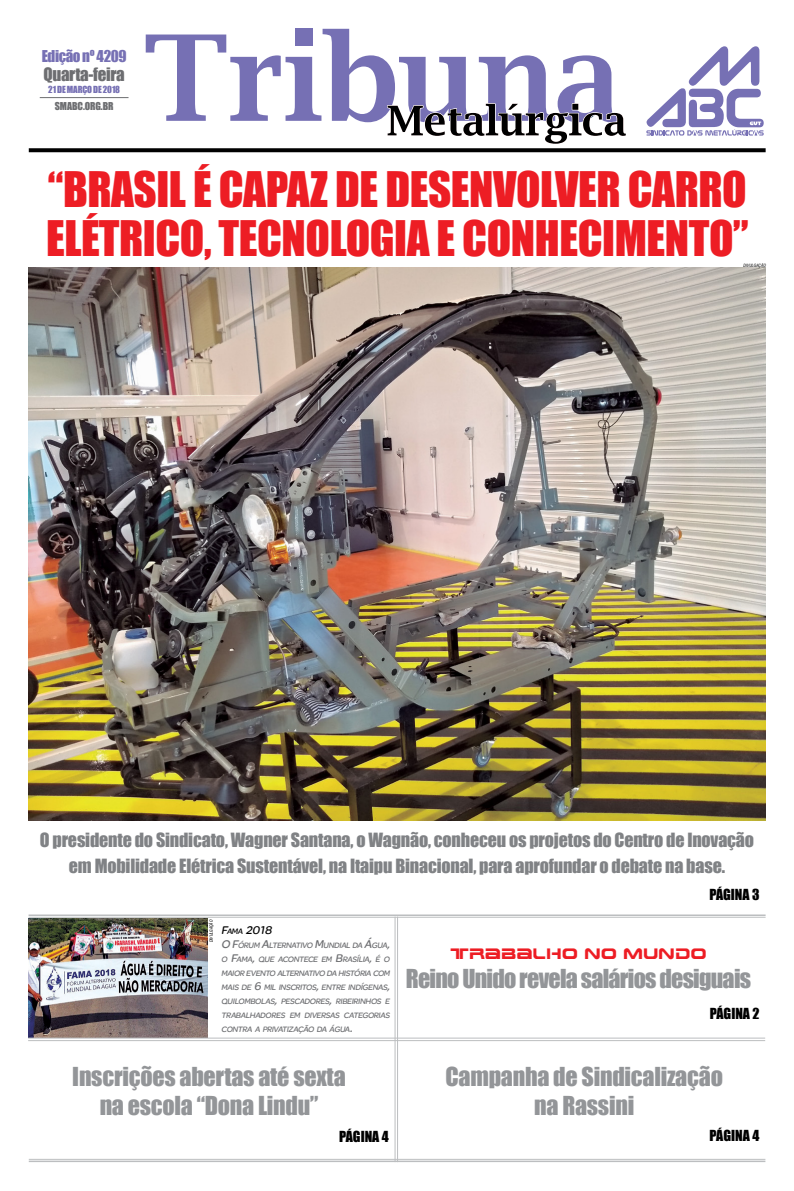
<style>
.page{position:relative;width:794px;height:1191px;background:#fff}
.page>*{position:absolute;margin:0;border:0;box-sizing:border-box;transform-origin:0 0}
.t1{font:45px/49px "Impact";letter-spacing:-.01em;color:#ed1d24}
.t2{font:24px/29px "Impact";letter-spacing:-.01em;color:#939598;text-align:center}
.t3{font:24px "Impact";letter-spacing:-.03em;color:#939598}
.t4{font:18px/26px "Impact";letter-spacing:-.01em;color:#808285;text-align:center}
.t5{font:17px "Impact";color:#6d6e71}
.t6{font:15px "Earth Normal";letter-spacing:.03em;color:#ed1d24}
.t7{font:15px "Impact";letter-spacing:-.03em;color:#7670b4}
.t8{font:14px "Impact";color:#000}
.t9{font:italic 12px "SE Optimist Semi";color:#000}
.t10{font:10px "Impact";letter-spacing:-.01em;color:#6d6e71}
.t11{font:9px "Impact";letter-spacing:-.015em;color:#7670b4}
.t12{font:italic 8.4px/14px "SE Optimist Semi";color:#6d6e71}
.t13{font:italic condensed 4.4px "Swiss 721 BT";color:#000}
.s1{font-size:8.4px}
.s2{font-size:12px}
</style>
<div class="page">
<svg style="left:146px;top:29px;width:480px;height:115px"></svg>
<svg style="left:646px;top:46px;width:117px;height:90px"></svg>
<hr style="left:40px;top:97px;width:88px;height:1px;background:#6d6e71">
<svg style="left:29px;top:148px;width:736px;height:4px;background:#0f0f0f"></svg>
<img style="left:28px;top:268px;width:737px;height:552px">
<hr style="left:397px;top:916px;width:1px;height:246px;background:#bcbec0">
<hr style="left:395px;top:916px;width:1px;height:246px;background:#bcbec0">
<hr style="left:29px;top:914px;width:736px;height:2px;background:#bcbec0">
<hr style="left:29px;top:917px;width:736px;height:1px;background:#bcbec0">
<img style="left:28px;top:918px;width:180px;height:119px">
<hr style="left:29px;top:1160px;width:736px;height:2px;background:#bcbec0">
<hr style="left:29px;top:1159px;width:736px;height:1px;background:#bcbec0">
<hr style="left:28px;top:1037px;width:737px;height:1px;background:#bcbec0">
<hr style="left:28px;top:1040px;width:737px;height:1px;background:#bcbec0">
<h3 class="t7" style="left:42px;top:45px;width:86px">Edição nº 4209</h3>
<p class="t10" style="left:55px;top:98px;width:60px">smabc.org.br</p>
<h3 class="t5" style="left:44px;top:61px;width:83px">Quarta-feira</h3>
<p class="t11" style="left:48px;top:83px;width:73px">21 de março de 2018</p>
<h1 class="t1" style="left:46px;top:163px;width:704px">“Brasil é capaz de desenvolver carro elétrico, tecnologia e conhecimento”</h1>
<p class="t13" style="left:743px;top:262px;width:24px">DIVULGAÇÃO</p>
<h3 class="t4" style="left:40px;top:826px;width:715px">O presidente do Sindicato, Wagner Santana, o Wagnão, conheceu os projetos do Centro de Inovação em Mobilidade Elétrica Sustentável, na Itaipu Binacional, para aprofundar o debate na base.</h3>
<p class="t13" style="left:209px;top:942px;width:24px;rotate:-90deg">DIVULGAÇÃO</p>
<h3 class="t9" style="left:221px;top:923px;width:55px">F<span class="s1">AMA</span> 2018</h3>
<p class="t12" style="left:221px;top:938px;width:172px"><span class="s2">O F</span>ÓRUM <span class="s2">A</span>LTERNATIVO <span class="s2">M</span> UNDIAL DA <span class="s2">Á</span>GUA<span class="s2">, </span>O <span class="s2">F</span>AMA<span class="s2">,</span> QUE ACO NTECE EM <span class="s2">B</span>RASÍLIA<span class="s2">,</span> É O MAIO R EVENTO ALTERNATIVO DA HISTÓRIA CO M MAIS DE <span class="s2">6</span> MIL INSCRITOS<span class="s2">,</span>ENTRE INDÍGENAS<span class="s2">, </span>QUILOMBOLAS<span class="s2">,</span> PESCADORES<span class="s2">,</span> RIBEIRINHOS E TRABALHADO RES EM DIVERSAS CATEGO RIAS CO NTRA A PRIVATIZAÇÃO DA ÁGUA<span class="s2">.</span></p>
<h3 class="t8" style="left:709px;top:883px;width:52px">Página 3</h3>
<h3 class="t6" style="left:450px;top:943px;width:257px">TRABALHO NO MUNDO</h3>
<h2 class="t3" style="left:406px;top:959px;width:347px">Reino Unido revela salários desiguais</h2>
<h3 class="t8" style="left:710px;top:1002px;width:51px">Página 2</h3>
<h2 class="t2" style="left:72px;top:1061px;width:275px">Inscrições abertas até sexta na escola “Dona Lindu”</h2>
<h3 class="t8" style="left:339px;top:1125px;width:51px">Página 4</h3>
<h3 class="t8" style="left:709px;top:1124px;width:51px">Página 4</h3>
<h2 class="t2" style="left:445px;top:1061px;width:279px">Campanha de Sindicalização na Rassini</h2>
</div>
